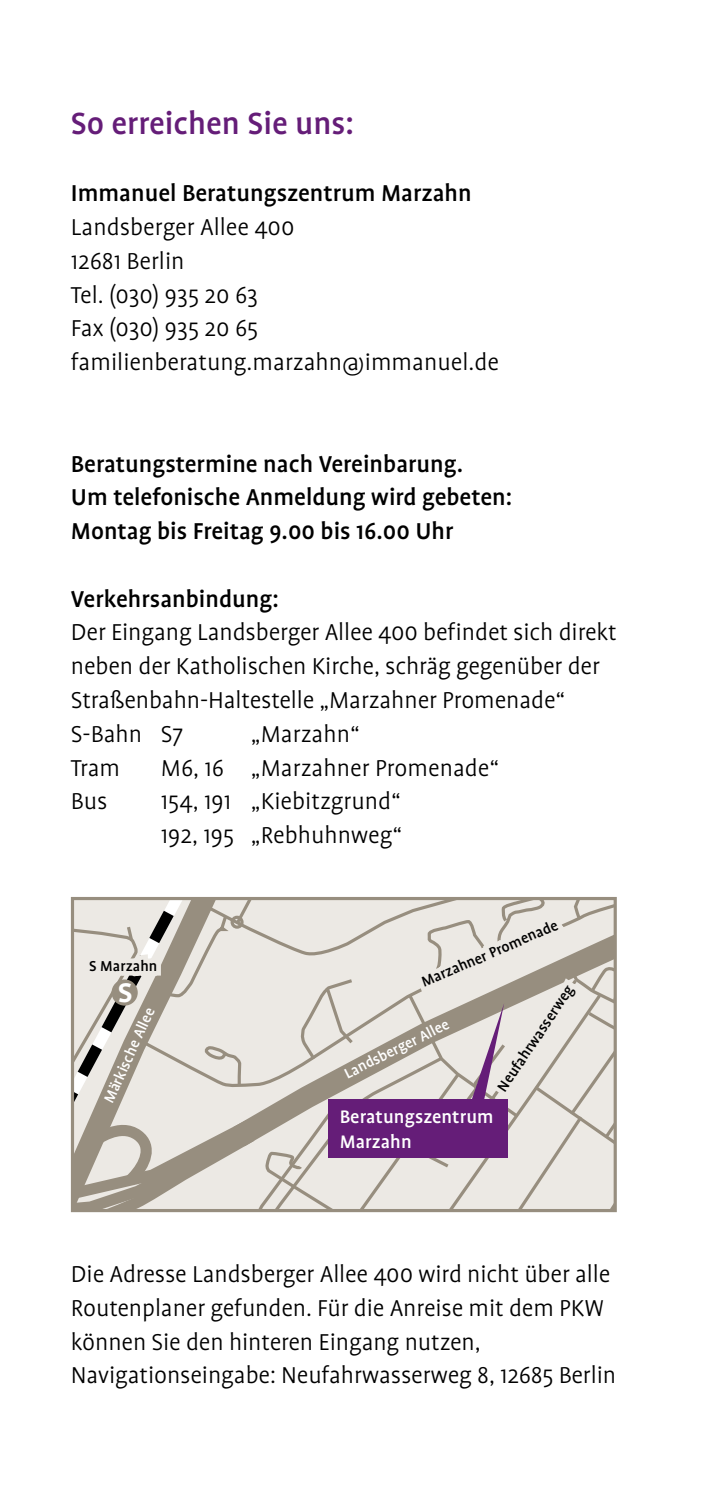
<style>
.page{position:relative;width:709px;height:1489px;background:#fff}
.page>*{position:absolute;margin:0;border:0;box-sizing:border-box;transform-origin:0 0}
.t1{font:500 39.25px "Profile OT";color:#fff}
.t2{font:500 35px "Profile OT";color:#651d78}
.t3{font:300 26.25px/33.8px "Profile OT";letter-spacing:-.005em;color:#000}
.t4{font:500 26.25px/33.8px "Profile OT";color:#000}
.t5{font:500 20.75px/24.8px "Profile OT";letter-spacing:.005em;color:#fff}
.t6{font:500 16.5px "Profile OT";letter-spacing:.005em;color:#000}
.t7{font:500 16.5px "Profile OT";color:#fff}
</style>
<div class="page">
<svg style="left:72px;top:898px;width:543px;height:312px;background:#d0c8c7"></svg>
<h2 class="t2" style="left:71px;top:103px;width:285px">So erreichen Sie uns:</h2>
<p class="t4" style="left:71px;top:177px;width:402px">Immanuel Beratungszentrum Marzahn</p>
<p class="t3" style="left:71px;top:211px;width:429px">Landsberger Allee 400<br>12681 Berlin<br>Tel. (030) 935 20 63<br>Fax (030) 935 20 65 familienberatung.marzahn@immanuel.de</p>
<p class="t4" style="left:71px;top:447px;width:443px">Beratungstermine nach Vereinbarung.<br>Um telefonische Anmeldung wird gebeten:<br>Montag bis Freitag 9.00 bis 16.00 Uhr</p>
<p class="t4" style="left:71px;top:582px;width:209px">Verkehrsanbindung:</p>
<p class="t3" style="left:71px;top:616px;width:547px">Der Eingang Landsberger Allee 400 befindet sich direkt neben der Katholischen Kirche, schräg gegenüber der Straßenbahn-Haltestelle „Marzahner Promenade“ S-Bahn S7</p>
<p class="t3" style="left:251px;top:717px;width:110px">„Marzahn“</p>
<p class="t3" style="left:71px;top:751px;width:51px">Tram</p>
<p class="t3" style="left:161px;top:751px;width:340px">M6, 16 „Marzahner Promenade“</p>
<p class="t3" style="left:71px;top:784px;width:38px">Bus</p>
<p class="t3" style="left:161px;top:784px;width:243px">154, 191 „Kiebitzgrund“<br>192, 195 „Rebhuhnweg“</p>
<p class="t6" style="left:89px;top:956px;width:70px">S Marzahn</p>
<h1 class="t1" style="left:117px;top:967px;width:17px">s</h1>
<p class="t7" style="left:100px;top:1098px;width:104px;rotate:-66deg">Märkische Allee</p>
<p class="t6" style="left:418px;top:973px;width:148px;rotate:-23deg">Marzahner Promenade</p>
<p class="t6" style="left:493px;top:1084px;width:126px;rotate:-56deg">Neufahrwasserweg</p>
<p class="t7" style="left:341px;top:1065px;width:117px;rotate:-26deg">Landsberger Allee</p>
<p class="t5" style="left:340px;top:1104px;width:155px">Beratungszentrum<br>Marzahn</p>
<p class="t3" style="left:71px;top:1257px;width:546px">Die Adresse Landsberger Allee 400 wird nicht über alle Routenplaner gefunden. Für die Anreise mit dem PKW können Sie den hinteren Eingang nutzen, Navigationseingabe: Neufahrwasserweg 8, 12685 Berlin</p>
</div>
